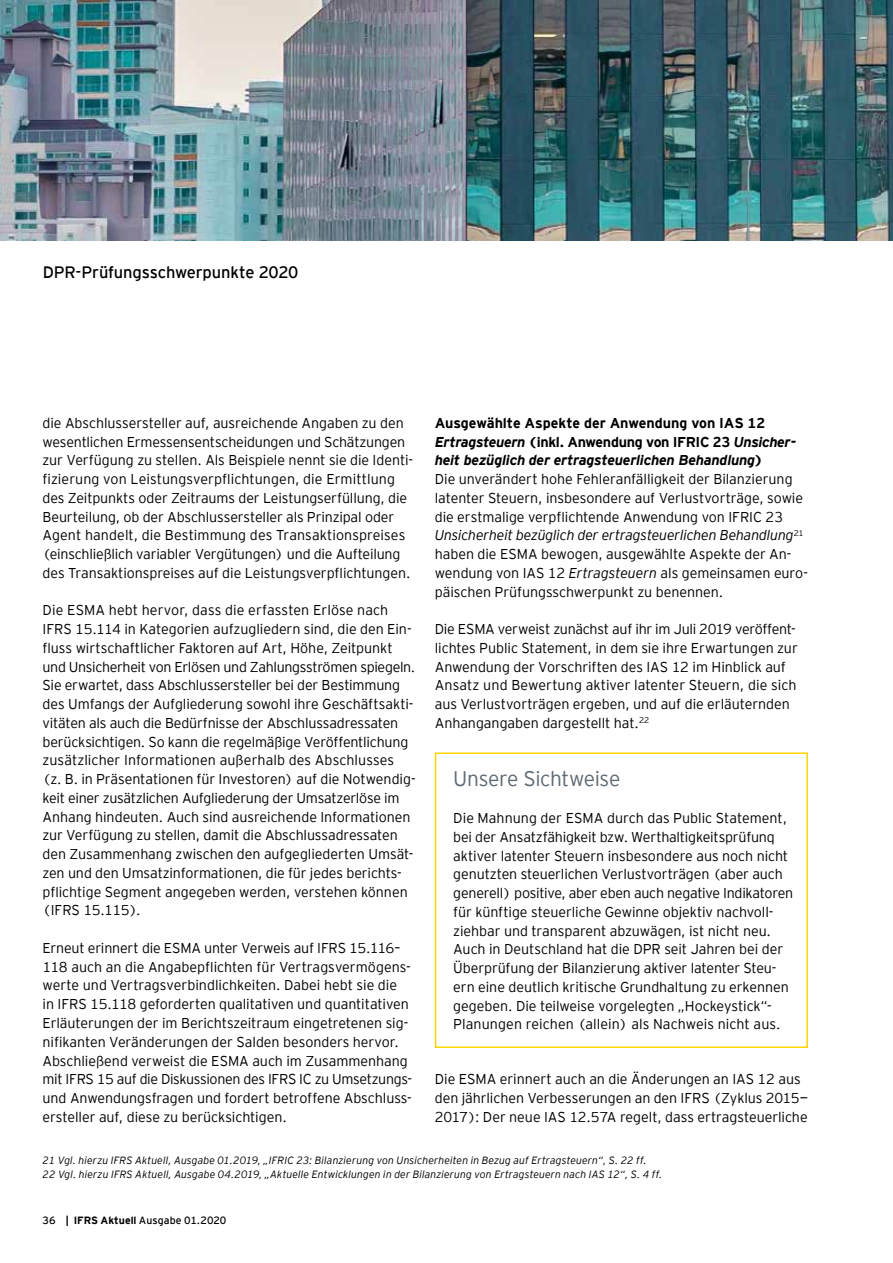
<style>
.page{position:relative;width:893px;height:1263px;background:#fff}
.page>*{position:absolute;margin:0;border:0;box-sizing:border-box;transform-origin:0 0}
.t1{font:300 21px "EY Interstate";letter-spacing:-.02em;color:#5f6973}
.t2{font:16.5px "EY Interstate";letter-spacing:-.01em;color:#000}
.t3{font:300 14.25px/18.8px "EY Interstate";letter-spacing:-.005em;color:#000}
.t4{font:italic 300 10.5px/13.5px "EY Interstate";letter-spacing:.005em;color:#000}
.t5{font:10.5px "EY Interstate";letter-spacing:.005em;color:#000}
.s1{font-weight:700}
.s2{font-weight:700;font-style:italic}
.s3{font-style:italic}
</style>
<div class="page">
<div style="left:435px;top:752px;width:373px;height:296px;border:2px solid #ffd400"></div>
<img style="left:0;top:0;width:893px;height:240px">
<p class="t2" style="left:43px;top:263px;width:257px">DPR-Prüfungsschwerpunkte 2020</p>
<p class="t3" style="left:43px;top:413px;width:372px">die Abschlussersteller auf, ausreichende Angaben zu den wesentlichen Ermessensentscheidungen und Schätzungen zur Verfügung zu stellen. Als Beispiele nennt sie die Identi&shy;fizierung von Leistungsverpflichtungen, die Ermittlung des Zeitpunkts oder Zeitraums der Leistungserfüllung, die Beurteilung, ob der Abschlussersteller als Prinzipal oder Agent handelt, die Bestimmung des Transaktionspreises (einschließlich variabler Vergütungen) und die Aufteilung des Transaktionspreises auf die Leistungsverpflichtungen.</p>
<p class="t3" style="left:43px;top:601px;width:375px">Die ESMA hebt hervor, dass die erfassten Erlöse nach IFRS 15.114 in Kategorien aufzugliedern sind, die den Ein&shy;fluss wirtschaftlicher Faktoren auf Art, Höhe, Zeitpunkt und Unsicherheit von Erlösen und Zahlungsströmen spiegeln.<br>Sie erwartet, dass Abschlussersteller bei der Bestimmung des Umfangs der Aufgliederung sowohl ihre Geschäftsakti&shy;vitäten als auch die Bedürfnisse der Abschlussadressaten berücksichtigen. So kann die regelmäßige Veröffentlichung zusätzlicher Informationen außerhalb des Abschlusses (z. B. in Präsentationen für Investoren) auf die Notwendig&shy;keit einer zusätzlichen Aufgliederung der Umsatzerlöse im Anhang hindeuten. Auch sind ausreichende Informationen zur Verfügung zu stellen, damit die Abschlussadressaten den Zusammenhang zwischen den aufgegliederten Umsät&shy;zen und den Umsatzinformationen, die für jedes berichts&shy;pflichtige Segment angegeben werden, verstehen können (IFRS 15.115).</p>
<p class="t3" style="left:43px;top:938px;width:371px">Erneut erinnert die ESMA unter Verweis auf IFRS 15.116– 118 auch an die Angabepflichten für Vertragsvermögens&shy;werte und Vertragsverbindlichkeiten. Dabei hebt sie die in IFRS 15.118 geforderten qualitativen und quantitativen Erläuterungen der im Berichtszeitraum eingetretenen sig&shy;nifikanten Veränderungen der Salden besonders hervor.<br>Abschließend verweist die ESMA auch im Zusammenhang mit IFRS 15 auf die Diskussionen des IFRS IC zu Umsetzungs&shy;und Anwendungsfragen und fordert betroffene Abschluss&shy;ersteller auf, diese zu berücksichtigen.</p>
<p class="t3" style="left:435px;top:413px;width:375px"><span class="s1">Ausgewählte Aspekte der Anwendung von IAS 12<br></span><span class="s2">Ertragsteuern</span> <span class="s1">(inkl. Anwendung von IFRIC 23</span> <span class="s2">Unsicher&shy;heit bezüglich der ertragsteuerlichen Behandlung</span><span class="s1">)<br></span>Die unverändert hohe Fehleranfälligkeit der Bilanzierung latenter Steuern, insbesondere auf Verlustvorträge, sowie die erstmalige verpflichtende Anwendung von IFRIC 23<br><span class="s3">Unsicherheit bezüglich der ertragsteuerlichen Behandlung</span><sup>21 </sup>haben die ESMA bewogen, ausgewählte Aspekte der An&shy;wendung von IAS 12 <span class="s3">Ertragsteuern</span> als gemeinsamen euro&shy;päischen Prüfungsschwerpunkt zu benennen.</p>
<p class="t3" style="left:435px;top:620px;width:364px">Die ESMA verweist zunächst auf ihr im Juli 2019 veröffent&shy;lichtes Public Statement, in dem sie ihre Erwartungen zur Anwendung der Vorschriften des IAS 12 im Hinblick auf Ansatz und Bewertung aktiver latenter Steuern, die sich aus Verlustvorträgen ergeben, und auf die erläuternden Anhangangaben dargestellt hat.<sup>22</sup></p>
<h1 class="t1" style="left:453px;top:767px;width:169px">Unsere Sichtweise</h1>
<p class="t3" style="left:453px;top:809px;width:341px">Die Mahnung der ESMA durch das Public Statement, bei der Ansatzfähigkeit bzw. Werthaltigkeitsprüfunq aktiver latenter Steuern insbesondere aus noch nicht genutzten steuerlichen Verlustvorträgen (aber auch generell) positive, aber eben auch negative Indikatoren für künftige steuerliche Gewinne objektiv nachvoll&shy;ziehbar und transparent abzuwägen, ist nicht neu.<br>Auch in Deutschland hat die DPR seit Jahren bei der Überprüfung der Bilanzierung aktiver latenter Steu&shy;ern eine deutlich kritische Grundhaltung zu erkennen gegeben. Die teilweise vorgelegten „Hockeystick“- Planungen reichen (allein) als Nachweis nicht aus.</p>
<p class="t3" style="left:435px;top:1070px;width:375px">Die ESMA erinnert auch an die Änderungen an IAS 12 aus den jährlichen Verbesserungen an den IFRS (Zyklus 2015—<br>2017): Der neue IAS 12.57A regelt, dass ertragsteuerliche</p>
<p class="t4" style="left:43px;top:1154px;width:621px">21 Vgl. hierzu IFRS Aktuell, Ausgabe 01.2019, „IFRIC 23: Bilanzierung von Unsicherheiten in Bezug auf Ertragsteuern“, S. 22 ff.<br>22 Vgl. hierzu IFRS Aktuell, Ausgabe 04.2019, „Aktuelle Entwicklungen in der Bilanzierung von Ertragsteuern nach IAS 12“, S. 4 ff.</p>
<p class="t5" style="left:43px;top:1214px;width:185px">36 <span class="s1">| IFRS Aktuell</span> Ausgabe 01.2020</p>
</div>
